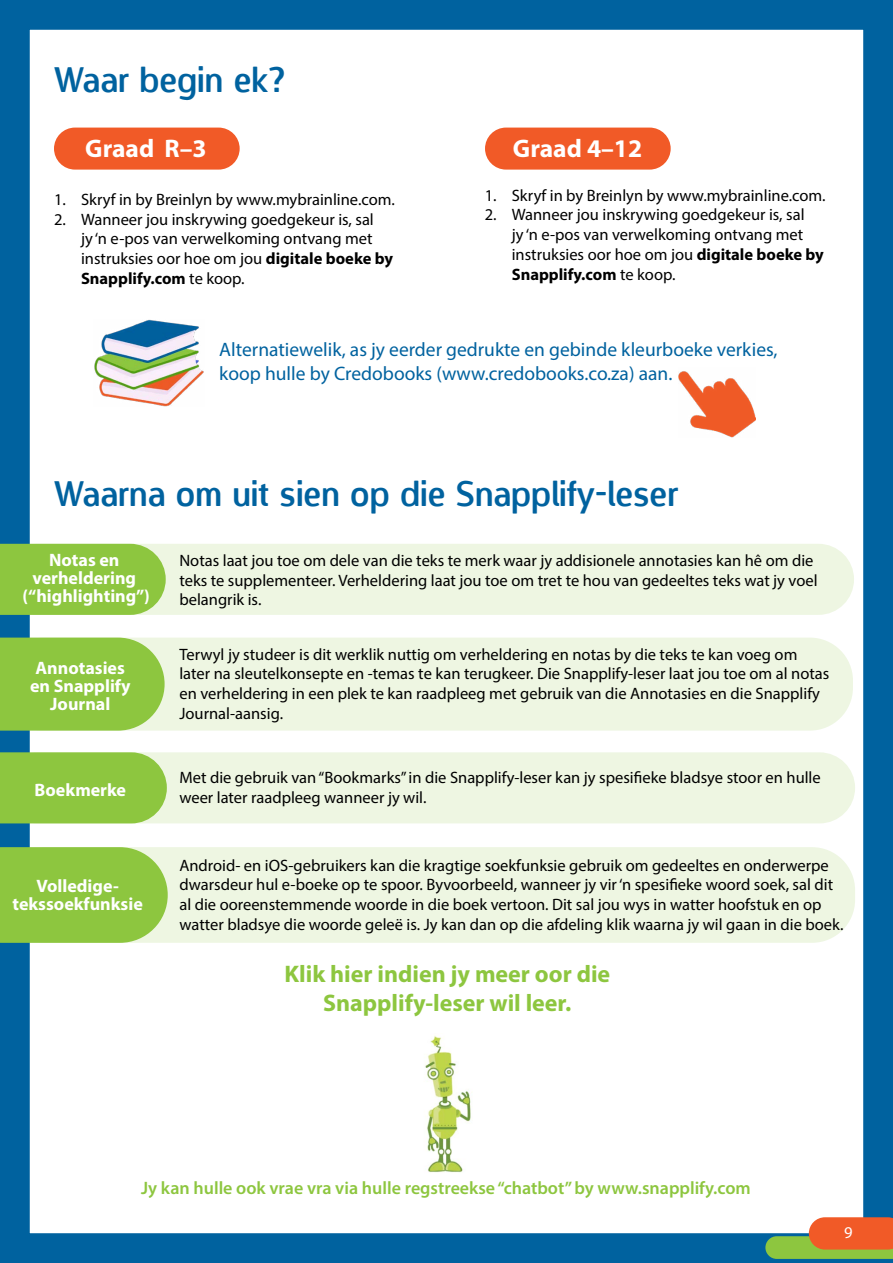
<style>
.page{position:relative;width:893px;height:1263px;background:#fff}
.page>*{position:absolute;margin:0;border:0;box-sizing:border-box;transform-origin:0 0}
.t1{font:34.5px "Designosaur";color:#00629f}
.t2{font:700 25.5px "Myriad Pro";color:#fff}
.t3{font:700 24px/28.8px "Myriad Pro";color:#8dc63f;text-align:center}
.t4{font:19.5px/23.4px "Myriad Pro";color:#00629f}
.t5{font:700 18px/18px "Myriad Pro";color:#fff;text-align:center}
.t6{font:600 18px "Myriad Pro";color:#8dc63f}
.t7{font:16.5px/19.8px "Myriad Pro";color:#000}
.t8{font:16.5px "Myriad Pro";color:#fff}
.s1{font-weight:700}
</style>
<div class="page">
<div style="left:0;top:0;width:893px;height:1263px;border:30px solid #00629f"></div>
<div style="left:3px;top:847px;width:852px;height:96px;background:#eef6e2;border-radius:43px"></div>
<svg style="left:0;top:847px;width:168px;height:96px;background:#92c848"></svg>
<div style="left:3px;top:752px;width:852px;height:71px;background:#eef6e2;border-radius:36px"></div>
<div style="left:0;top:752px;width:167px;height:71px;background:#8dc63f"></div>
<div style="left:2px;top:544px;width:852px;height:71px;background:#eef6e2;border-radius:36px"></div>
<div style="left:0;top:544px;width:166px;height:71px;background:#8dc63f"></div>
<div style="left:1px;top:638px;width:852px;height:93px;background:#eef6e2;border-radius:43px"></div>
<div style="left:0;top:638px;width:165px;height:93px;background:#8dc63f"></div>
<div style="left:54px;top:128px;width:186px;height:42px;background:#f15a27;border-radius:21px"></div>
<div style="left:485px;top:128px;width:186px;height:42px;background:#f15a27;border-radius:21px"></div>
<img style="left:94px;top:319px;width:110px;height:87px">
<img style="left:679px;top:371px;width:77px;height:67px">
<img style="left:425px;top:1036px;width:46px;height:137px">
<svg style="left:765px;top:1217px;width:128px;height:42px;background:#c89553"></svg>
<h1 class="t1" style="left:54px;top:51px;width:233px">Waar begin ek?</h1>
<h2 class="t2" style="left:85px;top:132px;width:123px">Graad R–3</h2>
<h2 class="t2" style="left:513px;top:131px;width:131px">Graad 4–12</h2>
<p class="t7" style="left:54px;top:189px;width:342px">1. Skryf in by Breinlyn by www.mybrainline.com.</p>
<p class="t7" style="left:81px;top:209px;width:314px;text-indent:-27px">2. Wanneer jou inskrywing goedgekeur is, sal<br>jy ‘n e-pos van verwelkoming ontvang met instruksies oor hoe om jou <span class="s1">digitale boeke by Snapplify.com</span> te koop.</p>
<p class="t7" style="left:485px;top:185px;width:342px">1. Skryf in by Breinlyn by www.mybrainline.com.</p>
<p class="t7" style="left:512px;top:205px;width:314px;text-indent:-27px">2. Wanneer jou inskrywing goedgekeur is, sal<br>jy ‘n e-pos van verwelkoming ontvang met instruksies oor hoe om jou <span class="s1">digitale boeke by Snapplify.com</span> te koop.</p>
<p class="t4" style="left:219px;top:338px;width:560px">Alternatiewelik, as jy eerder gedrukte en gebinde kleurboeke verkies, koop hulle by Credobooks (www.credobooks.co.za) aan.</p>
<h1 class="t1" style="left:54px;top:465px;width:626px">Waarna om uit sien op die Snapplify-leser</h1>
<p class="t5" style="left:22px;top:551px;width:129px">Notas en verheldering (“highlighting”)</p>
<p class="t5" style="left:30px;top:658px;width:102px">Annotasies en Snapplify<br>Journal</p>
<p class="t5" style="left:34px;top:780px;width:93px">Boekmerke</p>
<p class="t5" style="left:13px;top:876px;width:132px">Volledige&shy;tekssoekfunksie</p>
<p class="t7" style="left:179px;top:550px;width:640px">Notas laat jou toe om dele van die teks te merk waar jy addisionele annotasies kan hê om die teks te supplementeer. Verheldering laat jou toe om tret te hou van gedeeltes teks wat jy voel belangrik is.</p>
<p class="t7" style="left:179px;top:644px;width:651px">Terwyl jy studeer is dit werklik nuttig om verheldering en notas by die teks te kan voeg om later na sleutelkonsepte en -temas te kan terugkeer. Die Snapplify-leser laat jou toe om al notas en verheldering in een plek te kan raadpleeg met gebruik van die Annotasies en die Snapplify Journal-aansig.</p>
<p class="t7" style="left:179px;top:768px;width:643px">Met die gebruik van “Bookmarks” in die Snapplify-leser kan jy spesifieke bladsye stoor en hulle weer later raadpleeg wanneer jy wil.</p>
<p class="t7" style="left:179px;top:855px;width:666px">Android- en iOS-gebruikers kan die kragtige soekfunksie gebruik om gedeeltes en onderwerpe dwarsdeur hul e-boeke op te spoor. Byvoorbeeld, wanneer jy vir ‘n spesifieke woord soek, sal dit al die ooreenstemmende woorde in die boek vertoon. Dit sal jou wys in watter hoofstuk en op watter bladsye die woorde geleë is. Jy kan dan op die afdeling klik waarna jy wil gaan in die boek.</p>
<h3 class="t3" style="left:284px;top:958px;width:327px">Klik hier indien jy meer oor die<br>Snapplify-leser wil leer.</h3>
<p class="t6" style="left:141px;top:1177px;width:611px">Jy kan hulle ook vrae vra via hulle regstreekse “chatbot” by www.snapplify.com</p>
<p class="t8" style="left:844px;top:1222px;width:10px">9</p>
</div>
